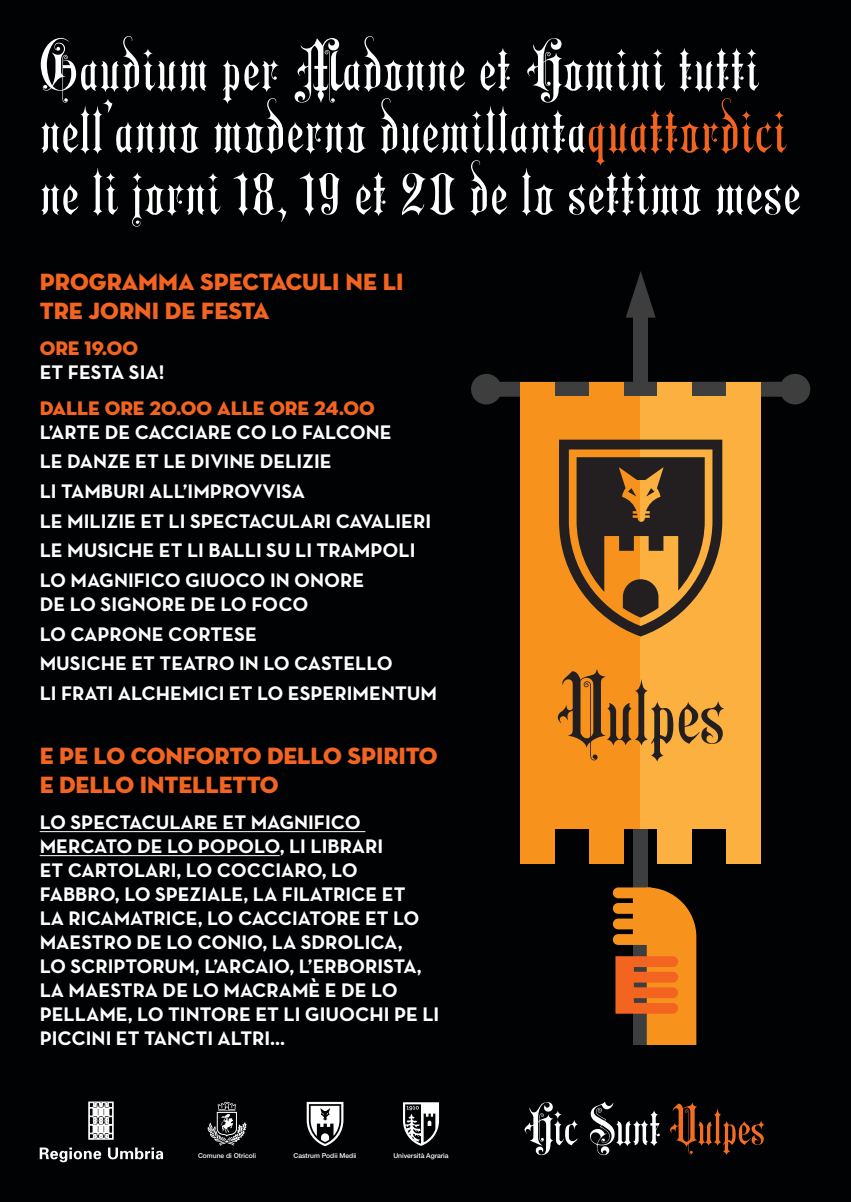
<style>
.page{position:relative;width:851px;height:1202px;background:#fff}
.page>*{position:absolute;margin:0;border:0;box-sizing:border-box;transform-origin:0 0}
.t1{font:70px/62px "Aeronaut";letter-spacing:.01em;color:#fff}
.t2{font:24px/28.8px "Neutra Disp Titling";letter-spacing:-.005em;color:#f36421}
.t3{font:20px/24px "Neutra Text Bold SC";color:#fff}
.t4{font:20px "Neutra Disp Titling";color:#f36421}
.t5{font:500 6.8px "Helvetica Neue LT Std";color:#fff}
.s1{color:#f36421}
</style>
<div class="page">
<div style="left:0;top:0;width:850px;height:1202px;background:#010203"></div>
<hr style="left:40px;top:831px;width:325px;height:1px;background:#fff">
<hr style="left:40px;top:855px;width:239px;height:1px;background:#fff">
<div style="left:633px;top:317px;width:15px;height:728px;background:#3e3e3f"></div>
<div style="left:486px;top:382px;width:308px;height:15px;background:#3e3e3f;border-radius:7px"></div>
<svg style="left:626px;top:271px;width:29px;height:47px"></svg>
<div style="left:779px;top:374px;width:31px;height:30px;background:#3e3e3f;border-radius:50%"></div>
<div style="left:471px;top:374px;width:30px;height:30px;background:#3e3e3f;border-radius:50%"></div>
<svg style="left:612px;top:887px;width:84px;height:158px"></svg>
<div style="left:520px;top:397px;width:120px;height:432px;background:#f7931d"></div>
<div style="left:640px;top:397px;width:120px;height:432px;background:#fbb03f"></div>
<div style="left:520px;top:795px;width:35px;height:68px;background:#f7931d"></div>
<div style="left:589px;top:795px;width:34px;height:68px;background:#f7931d"></div>
<div style="left:657px;top:795px;width:35px;height:68px;background:#fbb03f"></div>
<div style="left:726px;top:795px;width:34px;height:68px;background:#fbb03f"></div>
<div style="left:520px;top:382px;width:35px;height:68px;background:#f7931d"></div>
<div style="left:589px;top:382px;width:34px;height:68px;background:#f7931d"></div>
<div style="left:657px;top:382px;width:35px;height:68px;background:#fbb03f"></div>
<div style="left:726px;top:382px;width:34px;height:68px;background:#fbb03f"></div>
<svg style="left:559px;top:440px;width:163px;height:196px"></svg>
<svg style="left:557px;top:669px;width:167px;height:93px"></svg>
<svg style="left:40px;top:1147px;width:123px;height:15px"></svg>
<svg style="left:89px;top:1102px;width:24px;height:37px"></svg>
<svg style="left:207px;top:1102px;width:39px;height:44px"></svg>
<svg style="left:403px;top:1102px;width:36px;height:44px"></svg>
<svg style="left:306px;top:1102px;width:37px;height:44px"></svg>
<svg style="left:590px;top:1102px;width:69px;height:53px"></svg>
<svg style="left:524px;top:1102px;width:53px;height:54px"></svg>
<svg style="left:554px;top:1111px;width:7px;height:8px"></svg>
<svg style="left:670px;top:1102px;width:94px;height:53px"></svg>
<h1 class="t1" style="left:40px;top:41px;width:762px">Gaudium per Madonne et Homini tutti nell’anno moderno duemillanta<span class="s1">quattordici </span>ne li jorni 18, 19 et 20 de lo settimo mese</h1>
<p class="t2" style="left:40px;top:267px;width:365px">PROGRAMMA SPECTACULI NE LI<br>TRE JORNI DE FESTA</p>
<p class="t4" style="left:40px;top:335px;width:100px">ORE 19.00</p>
<p class="t3" style="left:40px;top:359px;width:126px">ET FESTA SIA!</p>
<p class="t4" style="left:40px;top:395px;width:336px">DALLE ORE 20.00 ALLE ORE 24.00</p>
<p class="t3" style="left:40px;top:416px;width:393px;line-height:29.6px">L’ARTE DE CACCIARE CO LO FALCONE<br>LE DANZE ET LE DIVINE DELIZIE<br>LI TAMBURI ALL’IMPROVVISA<br>LE MILIZIE ET LI SPECTACULARI CAVALIERI<br>LE MUSICHE ET LI BALLI SU LI TRAMPOLI<br>LO MAGNIFICO GIUOCO IN ONORE</p>
<p class="t3" style="left:40px;top:589px;width:399px;line-height:29.6px">DE LO SIGNORE DE LO FOCO<br>LO CAPRONE CORTESE<br>MUSICHE ET TEATRO IN LO CASTELLO<br>LI FRATI ALCHEMICI ET LO ESPERIMENTUM</p>
<p class="t2" style="left:40px;top:742px;width:399px">E PE LO CONFORTO DELLO SPIRITO<br>E DELLO INTELLETTO</p>
<p class="t3" style="left:40px;top:810px;width:401px">LO SPECTACULARE ET MAGNIFICO MERCATO DE LO POPOLO, LI LIBRARI<br>ET CARTOLARI, LO COCCIARO, LO FABBRO, LO SPEZIALE, LA FILATRICE ET<br>LA RICAMATRICE, LO CACCIATORE ET LO MAESTRO DE LO CONIO, LA SDROLICA,<br>LO SCRIPTORUM, L’ARCAIO, L’ERBORISTA, LA MAESTRA DE LO MACRAMÈ E DE LO PELLAME, LO TINTORE ET LI GIUOCHI PE LI PICCINI ET TANCTI ALTRI...</p>
<p class="t5" style="left:198px;top:1151px;width:59px">Comune di Otricoli</p>
<p class="t5" style="left:293px;top:1151px;width:64px">Castrum Podii Medii</p>
<p class="t5" style="left:393px;top:1151px;width:57px">Università Agraria</p>
</div>
